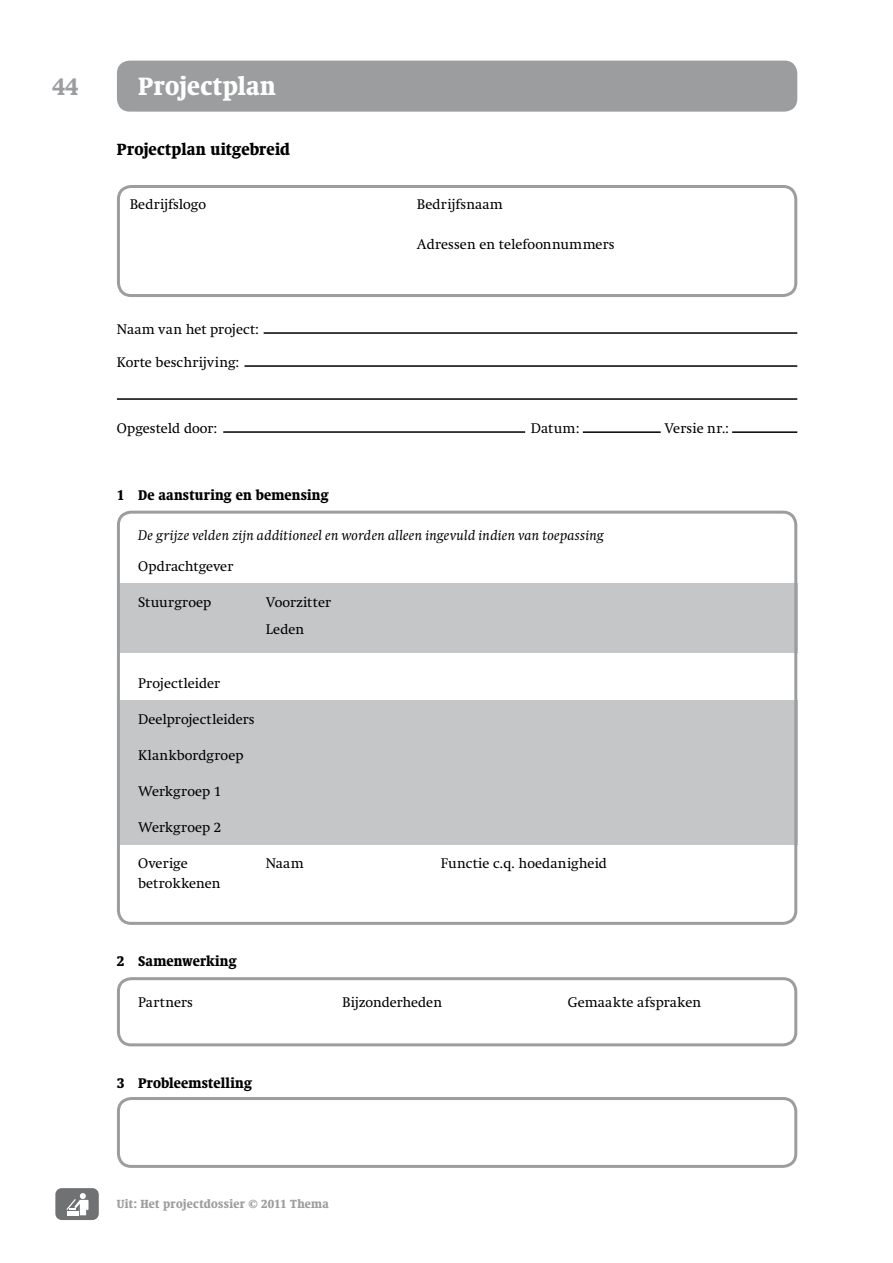
<style>
.page{position:relative;width:893px;height:1263px;background:#fff}
.page>*{position:absolute;margin:0;border:0;box-sizing:border-box;transform-origin:0 0}
.t1{font:900 condensed 25.5px "Swift LT Pro";letter-spacing:.005em;color:#fff}
.t2{font:900 condensed 24px "Swift LT Pro";color:#9c9d9f}
.t3{font:900 condensed 16.5px "Swift LT Pro";letter-spacing:-.005em;color:#000}
.t4{font:14.25px/27px "Swift LT Pro";letter-spacing:.005em;color:#000}
.t5{font:italic 14.25px/30.8px "Swift LT Pro";letter-spacing:.015em;color:#000}
.t6{font:900 condensed 14.25px "Swift LT Pro";letter-spacing:.005em;color:#000}
.t7{font:900 condensed 12px "Swift LT Pro";letter-spacing:.015em;color:#9c9d9f}
.s1{font-style:normal}
</style>
<div class="page">
<div style="left:117px;top:700px;width:680px;height:145px;background:#c5c6c8"></div>
<div style="left:117px;top:584px;width:680px;height:69px;background:#c5c6c8"></div>
<div style="left:117px;top:61px;width:680px;height:51px;background:#9c9d9f;border-radius:13px"></div>
<hr style="left:264px;top:332px;width:533px;height:2px;background:#000">
<hr style="left:244px;top:365px;width:553px;height:2px;background:#000">
<hr style="left:117px;top:398px;width:680px;height:2px;background:#000">
<hr style="left:223px;top:431px;width:302px;height:2px;background:#000">
<div style="left:55px;top:1188px;width:44px;height:32px;background:#707173;border-radius:6px"></div>
<svg style="left:66px;top:1193px;width:23px;height:22px"></svg>
<div style="left:117px;top:185px;width:680px;height:112px;border:3px solid #9c9d9f;border-radius:13px"></div>
<div style="left:117px;top:511px;width:680px;height:414px;border:3px solid #9c9d9f;border-radius:13px"></div>
<div style="left:117px;top:977px;width:680px;height:69px;border:3px solid #9c9d9f;border-radius:13px"></div>
<div style="left:117px;top:1097px;width:680px;height:71px;border:3px solid #9c9d9f;border-radius:13px"></div>
<hr style="left:583px;top:431px;width:78px;height:2px;background:#000">
<hr style="left:732px;top:431px;width:65px;height:2px;background:#000">
<p class="t2" style="left:52px;top:72px;width:28px">44</p>
<p class="t1" style="left:138px;top:70px;width:139px">Projectplan</p>
<p class="t3" style="left:117px;top:140px;width:175px">Projectplan uitgebreid</p>
<p class="t4" style="left:130px;top:190px;width:78px">Bedrijfslogo</p>
<p class="t4" style="left:417px;top:190px;width:88px">Bedrijfsnaam</p>
<p class="t4" style="left:417px;top:231px;width:199px">Adressen en telefoonnummers</p>
<p class="t4" style="left:117px;top:315px;width:144px">Naam van het project:</p>
<p class="t4" style="left:117px;top:348px;width:124px">Korte beschrijving:</p>
<p class="t4" style="left:117px;top:414px;width:102px">Opgesteld door:</p>
<p class="t4" style="left:531px;top:414px;width:50px">Datum:</p>
<p class="t4" style="left:664px;top:414px;width:66px">Versie nr.:</p>
<p class="t6" style="left:117px;top:486px;width:213px">1 De aansturing en bemensing</p>
<p class="t5" style="left:138px;top:520px;width:467px">De grijze velden zijn additioneel en worden alleen ingevuld indien van toepassing<br><span class="s1">Opdrachtgever</span></p>
<p class="t4" style="left:138px;top:588px;width:75px">Stuurgroep</p>
<p class="t4" style="left:266px;top:588px;width:67px">Voorzitter<br>Leden</p>
<p class="t4" style="left:138px;top:669px;width:84px">Projectleider</p>
<p class="t4" style="left:138px;top:705px;width:118px">Deelprojectleiders</p>
<p class="t4" style="left:138px;top:741px;width:107px">Klankbordgroep</p>
<p class="t4" style="left:138px;top:777px;width:85px">Werkgroep 1</p>
<p class="t4" style="left:138px;top:813px;width:85px">Werkgroep 2</p>
<p class="t4" style="left:138px;top:849px;width:51px">Overige</p>
<p class="t4" style="left:266px;top:849px;width:40px">Naam</p>
<p class="t4" style="left:441px;top:849px;width:167px">Functie c.q. hoedanigheid</p>
<p class="t4" style="left:138px;top:870px;width:84px">betrokkenen</p>
<p class="t6" style="left:117px;top:953px;width:121px">2 Samenwerking</p>
<p class="t4" style="left:138px;top:988px;width:57px">Partners</p>
<p class="t4" style="left:342px;top:988px;width:101px">Bijzonderheden</p>
<p class="t4" style="left:568px;top:988px;width:135px">Gemaakte afspraken</p>
<p class="t6" style="left:117px;top:1074px;width:137px">3 Probleemstelling</p>
<p class="t7" style="left:117px;top:1197px;width:214px">Uit: Het projectdossier © 2011 Thema</p>
</div>
